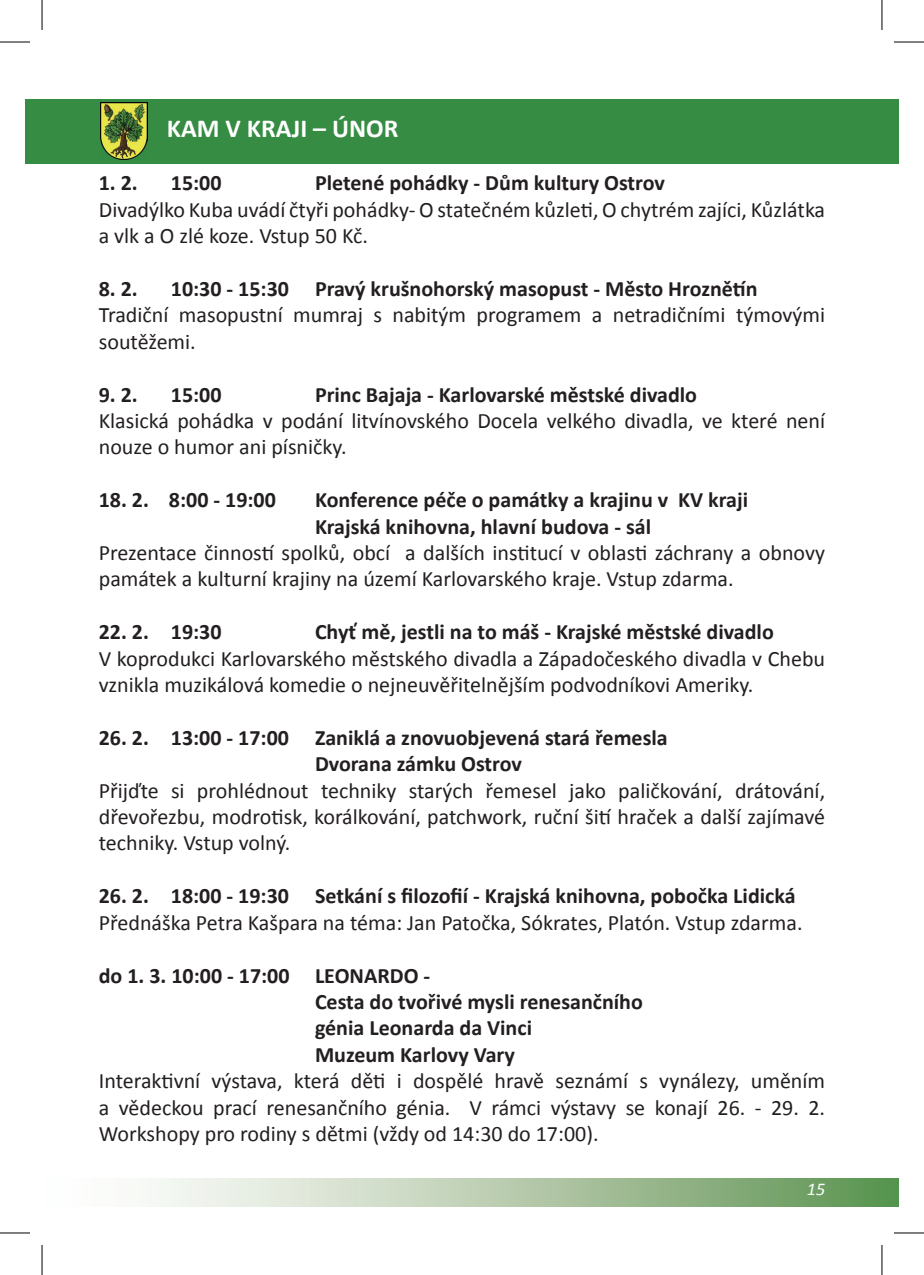
<style>
.page{position:relative;width:924px;height:1275px;background:#fff}
.page>*{position:absolute;margin:0;border:0;box-sizing:border-box;transform-origin:0 0}
.t1{font:700 26px "Calibri";color:#fff}
.t2{font:22px/26.4px "Calibri";color:#231f20}
.t3{font:700 22px/26.4px "Calibri";color:#231f20}
.t4{font:italic 18px "Calibri";color:#fff}
</style>
<div class="page">
<div style="left:25px;top:99px;width:873px;height:64px;background:#368c43"></div>
<img style="left:100px;top:103px;width:47px;height:56px">
<div style="left:25px;top:1178px;width:873px;height:29px;background:linear-gradient(to right,#fff,#649657)"></div>
<hr style="left:0;top:42px;width:30px;height:1px;background:#000">
<hr style="left:893px;top:42px;width:30px;height:1px;background:#000">
<hr style="left:0;top:1232px;width:30px;height:1px;background:#000">
<hr style="left:893px;top:1232px;width:30px;height:1px;background:#000">
<hr style="left:42px;top:0;width:1px;height:30px;background:#000">
<hr style="left:42px;top:1245px;width:1px;height:30px;background:#000">
<hr style="left:881px;top:0;width:1px;height:30px;background:#000">
<hr style="left:881px;top:1245px;width:1px;height:30px;background:#000">
<p class="t1" style="left:167px;top:112px;width:233px">KAM V KRAJI – ÚNOR</p>
<p class="t3" style="left:99px;top:170px;width:41px">1. 2.</p>
<p class="t3" style="left:171px;top:170px;width:52px">15:00</p>
<p class="t3" style="left:315px;top:170px;width:351px">Pletené pohádky - Dům kultury Ostrov</p>
<p class="t2" style="left:99px;top:196px;width:727px">Divadýlko Kuba uvádí čtyři pohádky- O statečném kůzleti, O chytrém zajíci, Kůzlátka a vlk a O zlé koze. Vstup 50 Kč.</p>
<p class="t3" style="left:99px;top:275px;width:41px">8. 2.</p>
<p class="t3" style="left:171px;top:275px;width:588px">10:30 - 15:30 Pravý krušnohorský masopust - Město Hroznětín</p>
<p class="t2" style="left:99px;top:302px;width:727px">Tradiční masopustní mumraj s nabitým programem a netradičními týmovými soutěžemi.</p>
<p class="t3" style="left:99px;top:381px;width:41px">9. 2.</p>
<p class="t3" style="left:171px;top:381px;width:52px">15:00</p>
<p class="t3" style="left:315px;top:381px;width:383px">Princ Bajaja - Karlovarské městské divadlo</p>
<p class="t2" style="left:99px;top:407px;width:727px">Klasická pohádka v podání litvínovského Docela velkého divadla, ve které není nouze o humor ani písničky.</p>
<p class="t3" style="left:99px;top:486px;width:178px">18. 2. 8:00 - 19:00</p>
<p class="t3" style="left:315px;top:486px;width:434px">Konference péče o památky a krajinu v KV kraji<br>Krajská knihovna, hlavní budova - sál</p>
<p class="t2" style="left:99px;top:539px;width:727px">Prezentace činností spolků, obcí a dalších institucí v oblasti záchrany a obnovy památek a kulturní krajiny na území Karlovarského kraje. Vstup zdarma.</p>
<p class="t3" style="left:99px;top:618px;width:124px">22. 2. 19:30</p>
<p class="t3" style="left:315px;top:618px;width:460px">Chyť mě, jestli na to máš - Krajské městské divadlo</p>
<p class="t2" style="left:99px;top:645px;width:727px">V koprodukci Karlovarského městského divadla a Západočeského divadla v Chebu vznikla muzikálová komedie o nejneuvěřitelnějším podvodníkovi Ameriky.</p>
<p class="t3" style="left:315px;top:724px;width:354px;text-indent:-216px">26. 2. 13:00 - 17:00 Zaniklá a znovuobjevená stará řemesla<br>Dvorana zámku Ostrov</p>
<p class="t2" style="left:99px;top:777px;width:727px;text-align:justify">Přijďte si prohlédnout techniky starých řemesel jako paličkování, drátování, dřevořezbu, modrotisk, korálkování, patchwork, ruční šití hraček a další zajímavé techniky. Vstup volný.</p>
<p class="t3" style="left:99px;top:882px;width:698px">26. 2. 18:00 - 19:30 Setkání s filozofií - Krajská knihovna, pobočka Lidická</p>
<p class="t2" style="left:99px;top:909px;width:705px">Přednáška Petra Kašpara na téma: Jan Patočka, Sókrates, Platón. Vstup zdarma.</p>
<p class="t3" style="left:315px;top:962px;width:329px;text-indent:-216px">do 1. 3. 10:00 - 17:00 LEONARDO -<br>Cesta do tvořivé mysli renesančního génia Leonarda da Vinci<br>Muzeum Karlovy Vary</p>
<p class="t2" style="left:99px;top:1067px;width:727px;text-align:justify">Interaktivní výstava, která děti i dospělé hravě seznámí s vynálezy, uměním a vědeckou prací renesančního génia. V rámci výstavy se konají 26. - 29. 2.<br>Workshopy pro rodiny s dětmi (vždy od 14:30 do 17:00).</p>
<p class="t4" style="left:806px;top:1177px;width:20px">15</p>
</div>
